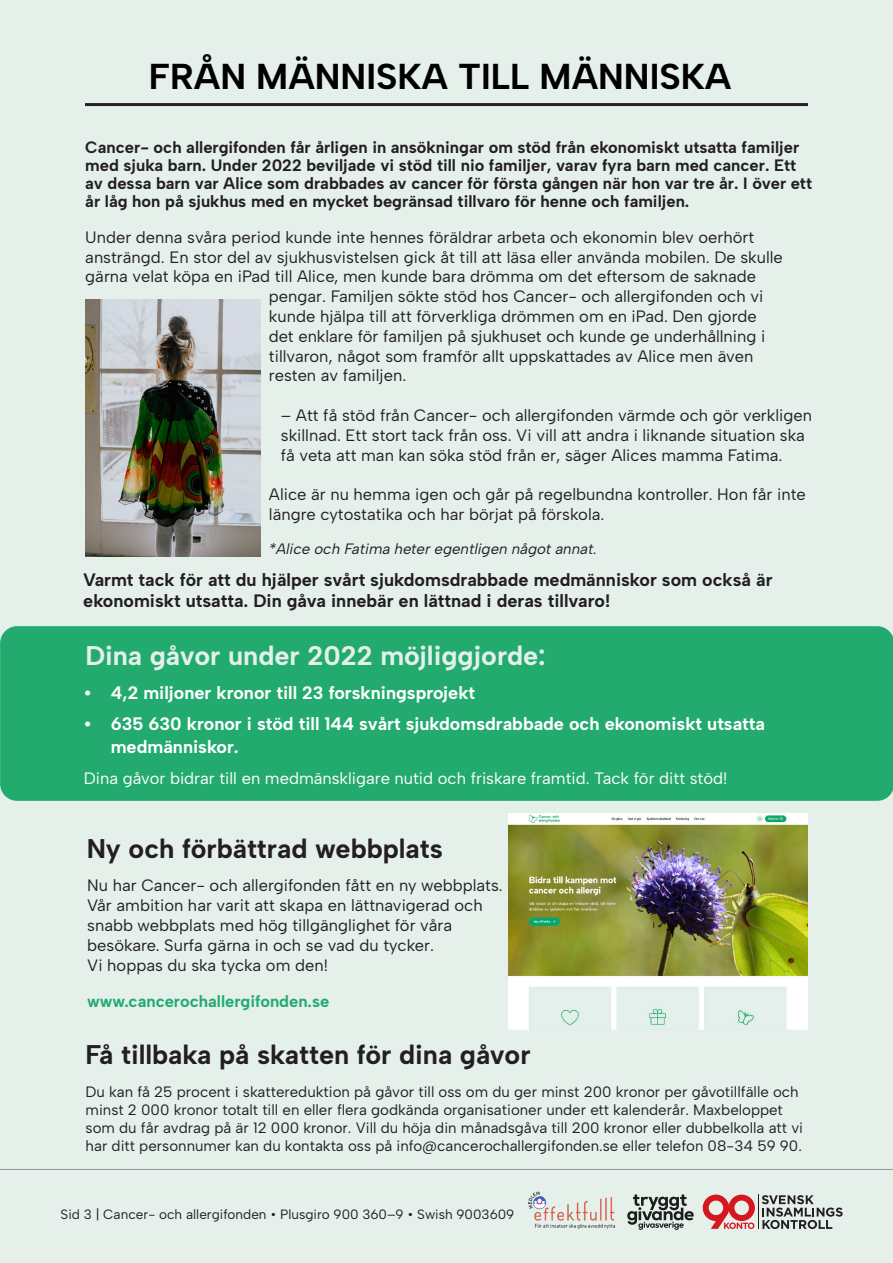
<style>
.page{position:relative;width:893px;height:1263px;background:#e5f0eb}
.page>*{position:absolute;margin:0;border:0;box-sizing:border-box;transform-origin:0 0}
.Rubrik_sidhuvud{font:700 36px "Albert Sans";color:#000001}
.Brödtext_artikel{font:700 27px "Albert Sans";color:#231f20}
.Brödtext_artikel-2{font:700 27px "Albert Sans";color:#e5f0eb}
.t1{font:700 18px/21.6px "Albert Sans";color:#231f20}
.t2{font:700 18px/22.5px "Albert Sans";color:#fff}
.t3{font:16.5px/19.8px "Albert Sans";color:#231f20}
.t4{font:700 16.5px/18px "Albert Sans";color:#231f20}
.Brödtext_artikel-3{font:16.5px "Albert Sans";color:#fff}
.t5{font:700 16.5px "Albert Sans";color:#23ab6f}
.t6{font:15px/18px "Albert Sans";color:#231f20}
.t7{font:italic 15px "Albert Sans";color:#231f20}
.t8{font:13.5px "Albert Sans";color:#231f20}
</style>
<div class="page">
<hr style="left:0;top:1169px;width:893px;height:1px;background:#939598">
<div style="left:0;top:626px;width:893px;height:175px;background:#23ab6f"></div>
<hr style="left:85px;top:103px;width:723px;height:3px;background:#231f20">
<hr style="left:758px;top:1194px;width:1px;height:35px;background:#231f20">
<svg style="left:762px;top:1195px;width:81px;height:34px"></svg>
<svg style="left:703px;top:1194px;width:52px;height:35px"></svg>
<svg style="left:627px;top:1194px;width:67px;height:36px"></svg>
<img style="left:528px;top:1191px;width:88px;height:38px">
<img style="left:508px;top:814px;width:300px;height:215px">
<img style="left:85px;top:300px;width:175px;height:256px">
<p class="Rubrik_sidhuvud" style="left:149px;top:55px;width:584px">FRÅN MÄNNISKA TILL MÄNNISKA</p>
<p class="t4" style="left:85px;top:138px;width:728px">Cancer- och allergifonden får årligen in ansökningar om stöd från ekonomiskt utsatta familjer med sjuka barn. Under 2022 beviljade vi stöd till nio familjer, varav fyra barn med cancer. Ett av dessa barn var Alice som drabbades av cancer för första gången när hon var tre år. I över ett år låg hon på sjukhus med en mycket begränsad tillvaro för henne och familjen.</p>
<p class="t3" style="left:85px;top:227px;width:670px">Under denna svåra period kunde inte hennes föräldrar arbeta och ekonomin blev oerhört</p>
<p class="t3" style="left:85px;top:247px;width:699px">ansträngd. En stor del av sjukhusvistelsen gick åt till att läsa eller använda mobilen. De skulle</p>
<p class="t3" style="left:85px;top:267px;width:672px">gärna velat köpa en iPad till Alice, men kunde bara drömma om det eftersom de saknade</p>
<p class="t3" style="left:269px;top:287px;width:496px">pengar. Familjen sökte stöd hos Cancer- och allergifonden och vi</p>
<p class="t3" style="left:269px;top:306px;width:489px">kunde hjälpa till att förverkliga drömmen om en iPad. Den gjorde</p>
<p class="t3" style="left:269px;top:326px;width:498px">det enklare för familjen på sjukhuset och kunde ge underhållning i</p>
<p class="t3" style="left:269px;top:346px;width:486px">tillvaron, något som framför allt uppskattades av Alice men även</p>
<p class="t3" style="left:269px;top:366px;width:139px">resten av familjen.</p>
<p class="t3" style="left:281px;top:405px;width:533px">– Att få stöd från Cancer- och allergifonden värmde och gör verkligen skillnad. Ett stort tack från oss. Vi vill att andra i liknande situation ska få veta att man kan söka stöd från er, säger Alices mamma Fatima.</p>
<p class="t3" style="left:269px;top:485px;width:538px">Alice är nu hemma igen och går på regelbundna kontroller. Hon får inte längre cytostatika och har börjat på förskola.</p>
<p class="t7" style="left:269px;top:540px;width:329px">*Alice och Fatima heter egentligen något annat.</p>
<p class="t1" style="left:83px;top:569px;width:691px">Varmt tack för att du hjälper svårt sjukdomsdrabbade medmänniskor som också är ekonomiskt utsatta. Din gåva innebär en lättnad i deras tillvaro!</p>
<p class="Brödtext_artikel-2" style="left:85px;top:639px;width:462px">Dina gåvor under 2022 möjliggjorde:</p>
<p class="t2" style="left:84px;top:682px;width:393px">• 4,2 miljoner kronor till 23 forskningsprojekt</p>
<p class="t2" style="left:111px;top:713px;width:656px;text-indent:-27px">• 635 630 kronor i stöd till 144 svårt sjukdomsdrabbade och ekonomiskt utsatta medmänniskor.</p>
<p class="Brödtext_artikel-3" style="left:84px;top:768px;width:645px">Dina gåvor bidrar till en medmänskligare nutid och friskare framtid. Tack för ditt stöd!</p>
<p class="Brödtext_artikel" style="left:87px;top:832px;width:358px">Ny och förbättrad webbplats</p>
<p class="t3" style="left:87px;top:876px;width:417px">Nu har Cancer- och allergifonden fått en ny webbplats.<br>Vår ambition har varit att skapa en lättnavigerad och snabb webbplats med hög tillgänglighet för våra besökare. Surfa gärna in och se vad du tycker.</p>
<p class="t3" style="left:87px;top:955px;width:242px">Vi hoppas du ska tycka om den!</p>
<p class="t5" style="left:87px;top:991px;width:244px">www.cancerochallergifonden.se</p>
<p class="Brödtext_artikel" style="left:86px;top:1038px;width:446px">Få tillbaka på skatten för dina gåvor</p>
<p class="t6" style="left:86px;top:1083px;width:719px">Du kan få 25 procent i skattereduktion på gåvor till oss om du ger minst 200 kronor per gåvotillfälle och minst 2 000 kronor totalt till en eller flera godkända organisationer under ett kalenderår. Maxbeloppet som du får avdrag på är 12 000 kronor. Vill du höja din månadsgåva till 200 kronor eller dubbelkolla att vi har ditt personnumer kan du kontakta oss på info@cancerochallergifonden.se eller telefon 08-34 59 90.</p>
<p class="t8" style="left:61px;top:1206px;width:455px">Sid 3 | Cancer- och allergifonden • Plusgiro 900 360–9 • Swish 9003609</p>
</div>
